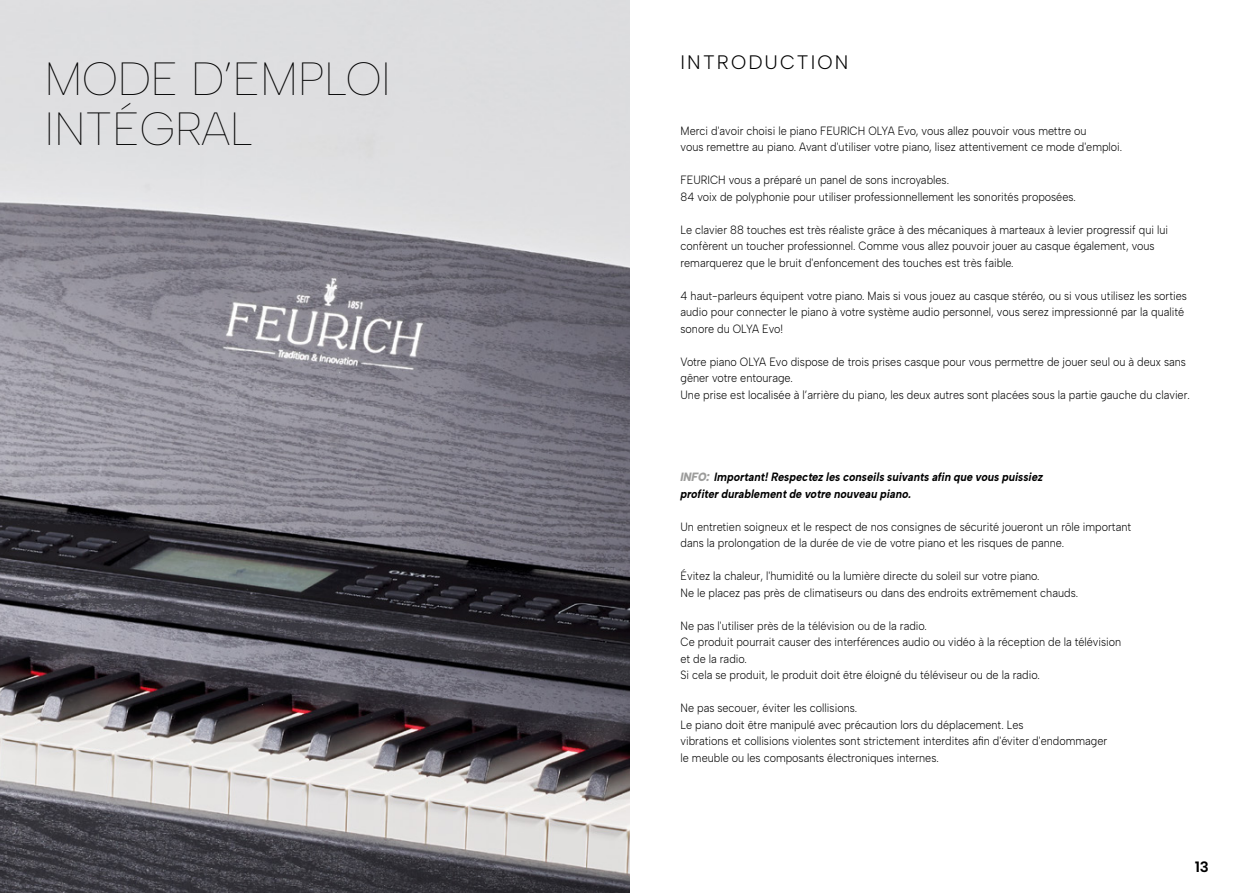
<style>
.page{position:relative;width:1259px;height:893px;background:#fff}
.page>*{position:absolute;margin:0;border:0;box-sizing:border-box;transform-origin:0 0}
.t1{font:100 46.5px/49.5px "Albert Sans";letter-spacing:-.01em;color:#000}
.t2{font:300 19.5px "Albert Sans";letter-spacing:.11em;color:#000}
.t3{font:700 15px "Albert Sans";color:#000}
.t4{font:300 12px/16.5px "Albert Sans";color:#000;scale:.9 1}
.t5{font:italic 700 12px/16.5px "Albert Sans";color:#000;scale:.9 1}
.s1{font-weight:900;color:#9d9d9c}
</style>
<div class="page">
<img style="left:0;top:0;width:629px;height:893px">
<h1 class="t1" style="left:45px;top:54px;width:348px">MODE D’EMPLOI<br>INTÉGRAL</h1>
<h2 class="t2" style="left:680px;top:51px;width:169px">INTRODUCTION</h2>
<p class="t4" style="left:680px;top:122px;width:492px">Merci d'avoir choisi le piano FEURICH OLYA Evo, vous allez pouvoir vous mettre ou<br>vous remettre au piano. Avant d'utiliser votre piano, lisez attentivement ce mode d'emploi.</p>
<p class="t4" style="left:680px;top:172px;width:441px">FEURICH vous a préparé un panel de sons incroyables.<br>84 voix de polyphonie pour utiliser professionnellement les sonorités proposées.</p>
<p class="t4" style="left:680px;top:221px;width:543px">Le clavier 88 touches est très réaliste grâce à des mécaniques à marteaux à levier progressif qui lui confèrent un toucher professionnel. Comme vous allez pouvoir jouer au casque également, vous remarquerez que le bruit d'enfoncement des touches est très faible.</p>
<p class="t4" style="left:680px;top:287px;width:564px">4 haut-parleurs équipent votre piano. Mais si vous jouez au casque stéréo, ou si vous utilisez les sorties audio pour connecter le piano à votre système audio personnel, vous serez impressionné par la qualité sonore du OLYA Evo!</p>
<p class="t4" style="left:680px;top:353px;width:567px">Votre piano OLYA Evo dispose de trois prises casque pour vous permettre de jouer seul ou à deux sans gêner votre entourage.<br>Une prise est localisée à l’arrière du piano, les deux autres sont placées sous la partie gauche du clavier.</p>
<p class="t5" style="left:680px;top:469px;width:404px"><span class="s1">INFO:</span> Important! Respectez les conseils suivants afin que vous puissiez profiter durablement de votre nouveau piano.</p>
<p class="t4" style="left:680px;top:518px;width:502px">Un entretien soigneux et le respect de nos consignes de sécurité joueront un rôle important dans la prolongation de la durée de vie de votre piano et les risques de panne.</p>
<p class="t4" style="left:680px;top:568px;width:443px">Évitez la chaleur, l'humidité ou la lumière directe du soleil sur votre piano.<br>Ne le placez pas près de climatiseurs ou dans des endroits extrêmement chauds.</p>
<p class="t4" style="left:680px;top:617px;width:491px">Ne pas l'utiliser près de la télévision ou de la radio.<br>Ce produit pourrait causer des interférences audio ou vidéo à la réception de la télévision et de la radio.<br>Si cela se produit, le produit doit être éloigné du téléviseur ou de la radio.</p>
<p class="t4" style="left:680px;top:700px;width:475px">Ne pas secouer, éviter les collisions.<br>Le piano doit être manipulé avec précaution lors du déplacement. Les<br>vibrations et collisions violentes sont strictement interdites afin d'éviter d'endommager le meuble ou les composants électroniques internes.</p>
<p class="t3" style="left:1194px;top:857px;width:16px">13</p>
</div>
